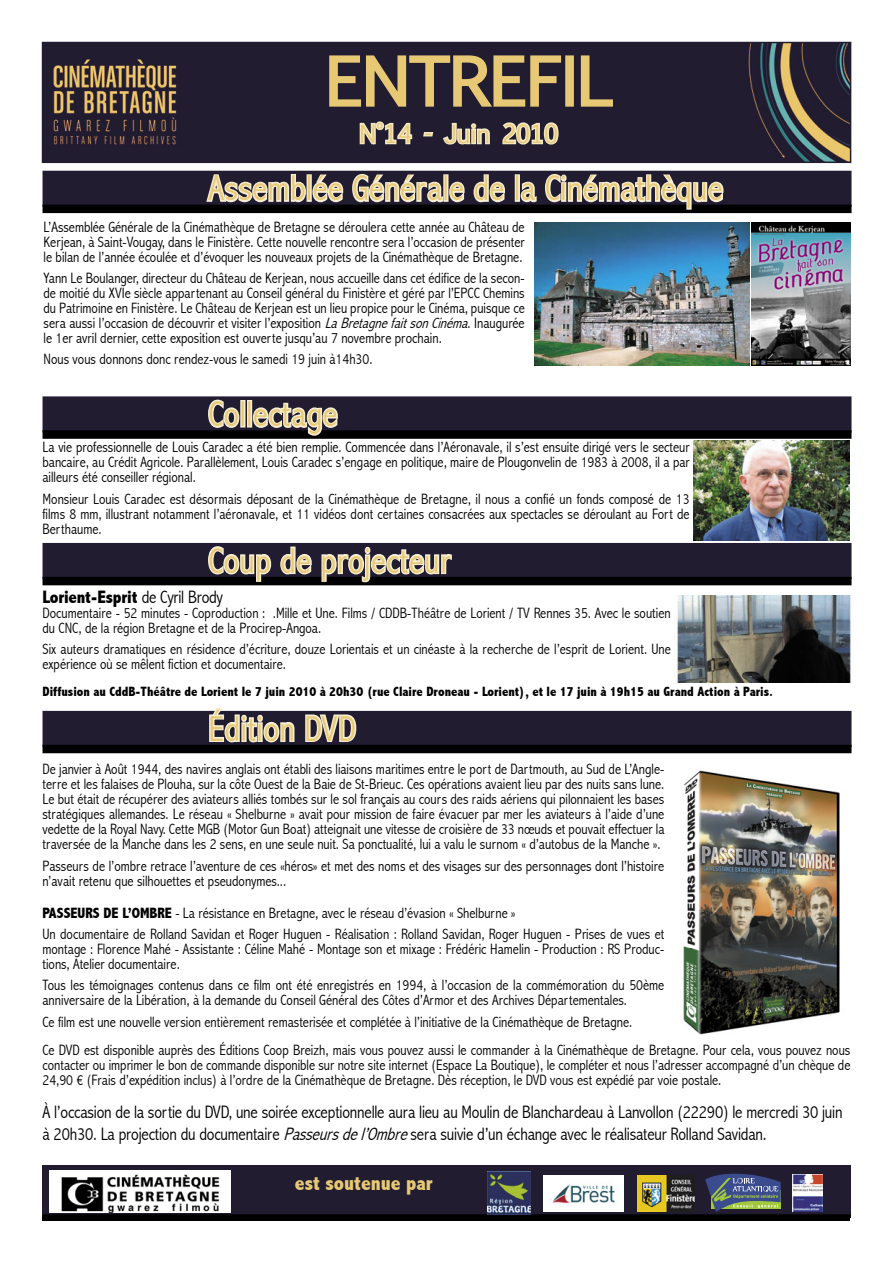
<style>
.page{position:relative;width:893px;height:1263px;background:#fff}
.page>*{position:absolute;margin:0;border:0;box-sizing:border-box;transform-origin:0 0}
.t1{font:63px "Euphemia UCAS";color:#e7c975;scale:1.08 1}
.t2{font:300 condensed 36px "Abadi";letter-spacing:.02em;color:#e7c975}
.t3{font:24px "Euphemia UCAS";color:#e7c975}
.t4{font:800 condensed 21px "Abadi";color:#e7c975}
.t5{font:300 condensed 18px/21.6px "Abadi";letter-spacing:-.01em;color:#000}
.t6{font:800 condensed 18px "Abadi";letter-spacing:-.01em;color:#000}
.t7{font:300 condensed 15px/15px "Abadi";color:#000}
.t8{font:800 condensed 13.5px "Abadi";color:#000}
.s1{font-style:italic}
.s2{font-weight:300}
.s3{font-weight:800}
</style>
<div class="page">
<img style="left:43px;top:1165px;width:807px;height:51px">
<div style="left:43px;top:171px;width:808px;height:36px;background:#221c31"></div>
<div style="left:43px;top:205px;width:808px;height:8px;background:#000"></div>
<div style="left:43px;top:396px;width:808px;height:36px;background:#221c31"></div>
<div style="left:43px;top:430px;width:808px;height:9px;background:#000"></div>
<div style="left:43px;top:543px;width:808px;height:36px;background:#221c31"></div>
<div style="left:43px;top:577px;width:808px;height:8px;background:#000"></div>
<div style="left:43px;top:711px;width:808px;height:36px;background:#221c31"></div>
<div style="left:43px;top:745px;width:808px;height:8px;background:#000"></div>
<svg style="left:205px;top:170px;width:302px;height:35px"></svg>
<div style="left:515px;top:174px;width:5px;height:28px;border:3px solid #f6eed4"></div>
<svg style="left:518px;top:174px;width:208px;height:36px"></svg>
<svg style="left:208px;top:399px;width:33px;height:29px"></svg>
<div style="left:240px;top:400px;width:5px;height:27px;border:3px solid #f6eed4"></div>
<div style="left:247px;top:400px;width:5px;height:27px;border:3px solid #f6eed4"></div>
<svg style="left:251px;top:401px;width:89px;height:35px"></svg>
<svg style="left:208px;top:546px;width:104px;height:36px"></svg>
<svg style="left:321px;top:546px;width:131px;height:37px"></svg>
<svg style="left:208px;top:707px;width:88px;height:38px"></svg>
<svg style="left:304px;top:714px;width:54px;height:31px"></svg>
<hr style="left:43px;top:1216px;width:807px;height:4px;background:#000">
<img style="left:488px;top:1171px;width:43px;height:43px">
<img style="left:544px;top:1175px;width:79px;height:37px">
<img style="left:637px;top:1175px;width:58px;height:36px">
<svg style="left:705px;top:1174px;width:76px;height:38px;background:#566772"></svg>
<img style="left:793px;top:1174px;width:30px;height:38px">
<img style="left:45px;top:45px;width:803px;height:115px">
<div style="left:42px;top:42px;width:809px;height:121px;border:2px solid #221c31"></div>
<svg style="left:328px;top:54px;width:235px;height:55px;background:#605346"></svg>
<div style="left:565px;top:55px;width:9px;height:52px;border:3px solid #e7c975"></div>
<svg style="left:579px;top:54px;width:35px;height:54px;background:#514640"></svg>
<svg style="left:358px;top:117px;width:56px;height:33px;background:#6d6565"></svg>
<div style="left:423px;top:132px;width:10px;height:4px;border:3px solid #f4e9c5"></div>
<svg style="left:441px;top:121px;width:50px;height:26px"></svg>
<svg style="left:500px;top:120px;width:60px;height:26px;background:#8b837b"></svg>
<img style="left:50px;top:1170px;width:181px;height:43px">
<img style="left:683px;top:770px;width:157px;height:265px">
<img style="left:693px;top:441px;width:157px;height:99px">
<img style="left:752px;top:222px;width:98px;height:144px">
<img style="left:535px;top:222px;width:215px;height:144px">
<img style="left:677px;top:595px;width:174px;height:87px">
<h1 class="t1" style="left:326px;top:36px;width:267px">ENTREFIL</h1>
<h3 class="t3" style="left:359px;top:117px;width:200px">N°14 - Juin 2010</h3>
<h2 class="t2" style="left:208px;top:167px;width:516px">Assemblée Générale de la Cinémathèque</h2>
<p class="t7" style="left:44px;top:219px;width:483px;text-align:justify">L’Assemblée Générale de la Cinémathèque de Bretagne se déroulera cette année au Château de Kerjean, à Saint-Vougay, dans le Finistère. Cette nouvelle rencontre sera l’occasion de présenter le bilan de l’année écoulée et d’évoquer les nouveaux projets de la Cinémathèque de Bretagne.</p>
<p class="t7" style="left:44px;top:270px;width:483px;text-align:justify">Yann Le Boulanger, directeur du Château de Kerjean, nous accueille dans cet édifice de la secon&shy;de moitié du XVIe siècle appartenant au Conseil général du Finistère et géré par l’EPCC Chemins du Patrimoine en Finistère. Le Château de Kerjean est un lieu propice pour le Cinéma, puisque ce sera aussi l’occasion de découvrir et visiter l’exposition <span class="s1">LaBretagnefaitsonCinéma</span>. Inaugurée le 1er avril dernier, cette exposition est ouverte jusqu’au 7 novembre prochain.</p>
<p class="t7" style="left:44px;top:352px;width:330px">Nous vous donnons donc rendez-vous le samedi 19 juin à14h30.</p>
<h2 class="t2" style="left:208px;top:393px;width:131px">Collectage</h2>
<p class="t7" style="left:43px;top:440px;width:649px;text-align:justify">La vie professionnelle de Louis Caradec a été bien remplie. Commencée dans l’Aéronavale, il s’est ensuite dirigé vers le secteur bancaire, au Crédit Agricole. Parallèlement, Louis Caradec s’engage en politique, maire de Plougonvelin de 1983 à 2008, il a par ailleurs été conseiller régional.</p>
<p class="t7" style="left:43px;top:491px;width:649px;text-align:justify">Monsieur Louis Caradec est désormais déposant de la Cinémathèque de Bretagne, il nous a confié un fonds composé de 13 films 8 mm, illustrant notamment l’aéronavale, et 11 vidéos dont certaines consacrées aux spectacles se déroulant au Fort de Berthaume.</p>
<h2 class="t2" style="left:208px;top:540px;width:244px">Coup de projecteur</h2>
<p class="t6" style="left:43px;top:586px;width:182px">Lorient-Esprit <span class="s2">de Cyril Brody</span></p>
<p class="t7" style="left:43px;top:605px;width:630px">Documentaire - 52 minutes - Coproduction : .Mille et Une. Films / CDDB-Théâtre de Lorient / TV Rennes 35. Avec le soutien du CNC, de la région Bretagne et de la Procirep-Angoa.</p>
<p class="t7" style="left:43px;top:642px;width:630px">Six auteurs dramatiques en résidence d’écriture, douze Lorientais et un cinéaste à la recherche de l’esprit de Lorient. Une expérience où se mêlent fiction et documentaire.</p>
<p class="t8" style="left:43px;top:684px;width:732px">Diffusion au CddB-Théâtre de Lorient le 7 juin 2010 à 20h30 (rue Claire Droneau - Lorient), et le 17 juin à 19h15 au Grand Action à Paris.</p>
<h2 class="t2" style="left:208px;top:708px;width:149px">Édition DVD</h2>
<p class="t7" style="left:43px;top:762px;width:623px;text-align:justify">De janvier à Août 1944, des navires anglais ont établi des liaisons maritimes entre le port de Dartmouth, au Sud de L’Angle&shy;terre et les falaises de Plouha, sur la côte Ouest de la Baie de St-Brieuc. Ces opérations avaient lieu par des nuits sans lune.<br>Le but était de récupérer des aviateurs alliés tombés sur le sol français au cours des raids aériens qui pilonnaient les bases stratégiques allemandes. Le réseau « Shelburne » avait pour mission de faire évacuer par mer les aviateurs à l’aide d’une vedette de la Royal Navy. Cette MGB (Motor Gun Boat) atteignait une vitesse de croisière de 33 nœuds et pouvait effectuer la traversée de la Manche dans les 2 sens, en une seule nuit. Sa ponctualité, lui a valu le surnom « d’autobus de la Manche ».</p>
<p class="t7" style="left:43px;top:858px;width:623px">Passeurs de l’ombre retrace l’aventure de ces «héros» et met des noms et des visages sur des personnages dont l’histoire n’avait retenu que silhouettes et pseudonymes...</p>
<p class="t7" style="left:43px;top:902px;width:623px;line-height:21.5px"><span class="s3">PASSEURS DE L’OMBRE</span> - La résistance en Bretagne, avec le réseau d’évasion « Shelburne »<br>Un documentaire de Rolland Savidan et Roger Huguen - Réalisation : Rolland Savidan, Roger Huguen - Prises de vues et</p>
<p class="t7" style="left:43px;top:941px;width:623px">montage : Florence Mahé - Assistante : Céline Mahé - Montage son et mixage : Frédéric Hamelin - Production : RS Produc&shy;tions, Atelier documentaire.</p>
<p class="t7" style="left:43px;top:978px;width:623px">Tous les témoignages contenus dans ce film ont été enregistrés en 1994, à l’occasion de la commémoration du 50ème anniversaire de la Libération, à la demande du Conseil Général des Côtes d’Armor et des Archives Départementales.</p>
<p class="t7" style="left:43px;top:1008px;width:809px;line-height:28.3px">Ce film est une nouvelle version entièrement remasterisée et complétée à l’initiative de la Cinémathèque de Bretagne.<br>Ce DVD est disponible auprès des Éditions Coop Breizh, mais vous pouvez aussi le commander à la Cinémathèque de Bretagne. Pour cela, vous pouvez nous</p>
<p class="t7" style="left:43px;top:1058px;width:809px">contacter ou imprimer le bon de commande disponible sur notre site internet (Espace La Boutique), le compléter et nous l’adresser accompagné d’un chèque de<br>24,90 € (Frais d’expédition inclus) à l’ordre de la Cinémathèque de Bretagne. Dès réception, le DVD vous est expédié par voie postale.</p>
<p class="t5" style="left:43px;top:1101px;width:802px">À l’occasion de la sortie du DVD, une soirée exceptionnelle aura lieu au Moulin de Blanchardeau à Lanvollon (22290) le mercredi 30 juin à 20h30. La projection du documentaire <span class="s1">Passeursdel’Ombre</span>sera suivie d’un échange avec le réalisateur Rolland Savidan.</p>
<h3 class="t4" style="left:295px;top:1171px;width:139px">est soutenue par</h3>
</div>
